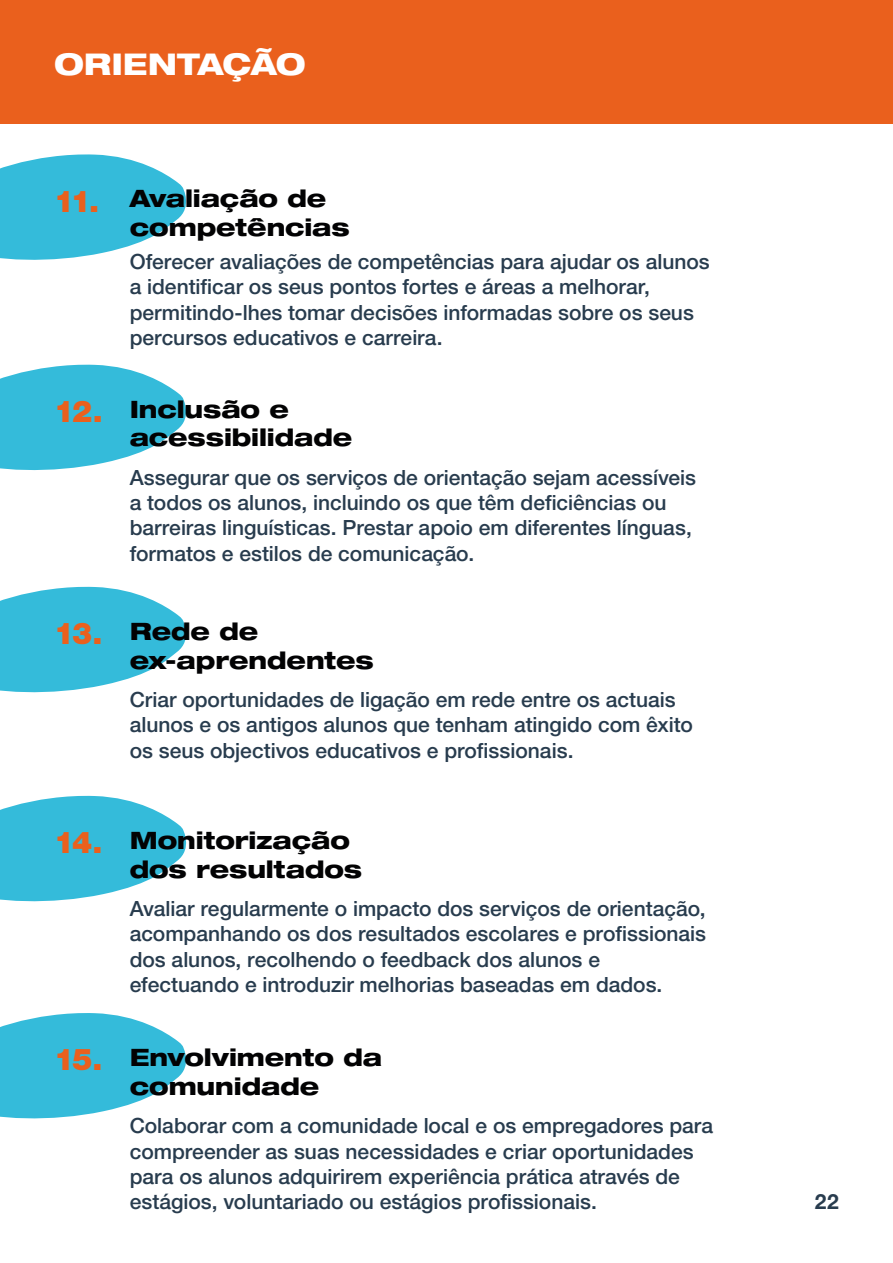
<style>
.page{position:relative;width:893px;height:1263px;background:#fff}
.page>*{position:absolute;margin:0;border:0;box-sizing:border-box;transform-origin:0 0}
.t1{font:900 30px "Helvetica Neue LT Std";letter-spacing:-.06em;color:#ea601d}
.t2{font:800 expanded 30px "Helvetica Neue LT Std";letter-spacing:-.01em;color:#fff}
.t3{font:800 expanded 24px/28.8px "Helvetica Neue LT Std";letter-spacing:-.005em;color:#020203}
.t4{font:500 21px/25.2px "Helvetica Neue LT Std";color:#283c4e}
.t5{font:700 21px "Helvetica Neue LT Std";color:#283c4e}
</style>
<div class="page">
<div style="left:0;top:0;width:893px;height:123px;background:#ea601d"></div>
<svg style="left:0;top:154px;width:187px;height:106px"></svg>
<svg style="left:0;top:364px;width:187px;height:107px"></svg>
<svg style="left:0;top:586px;width:187px;height:107px"></svg>
<svg style="left:0;top:795px;width:187px;height:107px"></svg>
<svg style="left:0;top:1013px;width:187px;height:106px"></svg>
<h1 class="t2" style="left:54px;top:45px;width:253px">ORIENTAÇÃO</h1>
<h1 class="t1" style="left:54px;top:183px;width:47px">11.</h1>
<p class="t3" style="left:130px;top:184px;width:222px">Avaliação de competências</p>
<p class="t4" style="left:130px;top:249px;width:581px">Oferecer avaliações de competências para ajudar os alunos a identificar os seus pontos fortes e áreas a melhorar, permitindo-lhes tomar decisões informadas sobre os seus percursos educativos e carreira.</p>
<h1 class="t1" style="left:54px;top:393px;width:50px">12.</h1>
<p class="t3" style="left:130px;top:394px;width:224px">Inclusão e acessibilidade</p>
<p class="t4" style="left:130px;top:465px;width:568px">Assegurar que os serviços de orientação sejam acessíveis a todos os alunos, incluindo os que têm deficiências ou barreiras linguísticas. Prestar apoio em diferentes línguas, formatos e estilos de comunicação.</p>
<h1 class="t1" style="left:54px;top:615px;width:50px">13.</h1>
<p class="t3" style="left:130px;top:616px;width:246px">Rede de ex-aprendentes</p>
<p class="t4" style="left:130px;top:687px;width:565px">Criar oportunidades de ligação em rede entre os actuais alunos e os antigos alunos que tenham atingido com êxito os seus objectivos educativos e profissionais.</p>
<h1 class="t1" style="left:54px;top:824px;width:50px">14.</h1>
<p class="t3" style="left:130px;top:825px;width:234px">Monitorização dos resultados</p>
<p class="t4" style="left:130px;top:896px;width:578px">Avaliar regularmente o impacto dos serviços de orientação, acompanhando os dos resultados escolares e profissionais dos alunos, recolhendo o feedback dos alunos e efectuando e introduzir melhorias baseadas em dados.</p>
<h1 class="t1" style="left:54px;top:1042px;width:50px">15.</h1>
<p class="t3" style="left:130px;top:1042px;width:254px">Envolvimento da comunidade</p>
<p class="t4" style="left:130px;top:1113px;width:585px">Colaborar com a comunidade local e os empregadores para compreender as suas necessidades e criar oportunidades para os alunos adquirirem experiência prática através de estágios, voluntariado ou estágios profissionais.</p>
<p class="t5" style="left:815px;top:1188px;width:26px">22</p>
</div>
